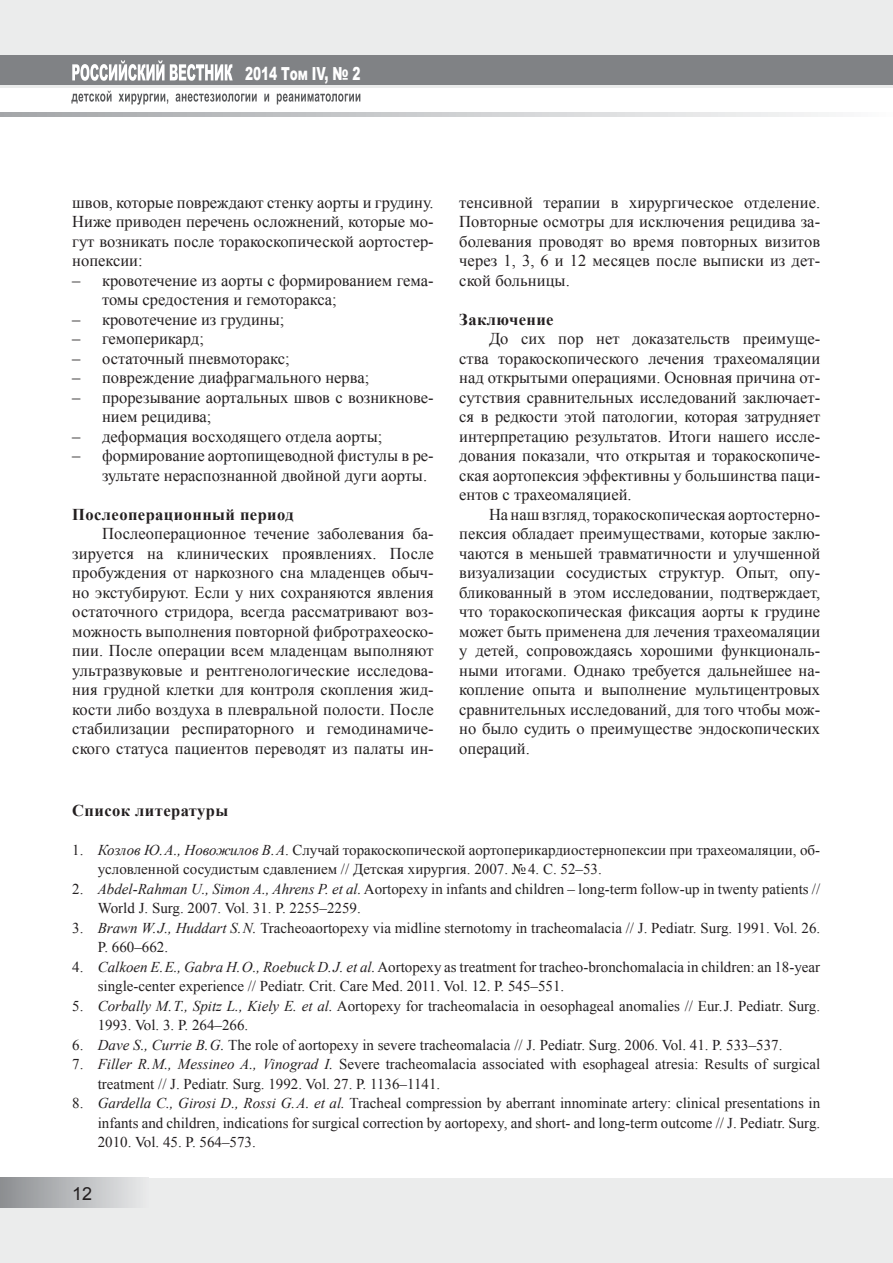
<style>
.page{position:relative;width:893px;height:1263px;background:#fff}
.page>*{position:absolute;margin:0;border:0;box-sizing:border-box;transform-origin:0 0}
.t1{font:900 18px "Arial";letter-spacing:-.005em;color:#fff;scale:.67 1}
.t2{font:18px "Arial";color:#231f20}
.t3{font:16.5px/19.5px "Times New Roman";color:#231f20;text-align:justify}
.t4{font:700 16.5px "Times New Roman";letter-spacing:.025em;color:#231f20}
.t5{font:15px/19.5px "Times New Roman";color:#231f20}
.s1{font-style:italic}
</style>
<div class="page">
<div style="left:0;top:0;width:893px;height:87px;background:#ebecec"></div>
<div style="left:0;top:1178px;width:893px;height:85px;background:#ebecec"></div>
<div style="left:0;top:55px;width:893px;height:30px;background:#808285"></div>
<div style="left:0;top:1178px;width:149px;height:30px;background:linear-gradient(to right,#8b8d90,#e9eaeb)"></div>
<svg style="left:0;top:113px;width:829px;height:4px"></svg>
<svg style="left:71px;top:91px;width:289px;height:14px"></svg>
<svg style="left:72px;top:60px;width:161px;height:21px"></svg>
<p class="t1" style="left:245px;top:60px;width:173px">2014 Том IV, № 2</p>
<p class="t3" style="left:72px;top:193px;width:363px">швов, которые повреждают стенку аорты и грудину.<br>Ниже приводен перечень осложнений, которые мо&shy;гут возникать после торакоскопической аортостер&shy;нопексии:</p>
<p class="t3" style="left:102px;top:271px;width:333px;text-indent:-30px">– кровотечение из аорты с формированием гема&shy;томы средостения и гемоторакса;</p>
<p class="t3" style="left:72px;top:310px;width:214px">– кровотечение из грудины;</p>
<p class="t3" style="left:72px;top:329px;width:133px">– гемоперикард;</p>
<p class="t3" style="left:72px;top:349px;width:219px">– остаточный пневмоторакс;</p>
<p class="t3" style="left:72px;top:368px;width:299px">– повреждение диафрагмального нерва;</p>
<p class="t3" style="left:102px;top:388px;width:333px;text-indent:-30px">– прорезывание аортальных швов с возникнове&shy;нием рецидива;</p>
<p class="t3" style="left:72px;top:427px;width:312px">– деформация восходящего отдела аорты;</p>
<p class="t3" style="left:102px;top:446px;width:333px;text-indent:-30px">– формирование аортопищеводной фистулы в ре&shy;зультате нераспознанной двойной дуги аорты.</p>
<p class="t4" style="left:72px;top:505px;width:223px">Послеоперационный период</p>
<p class="t3" style="left:72px;top:524px;width:363px;text-indent:30px">Послеоперационное течение заболевания ба&shy;зируется на клинических проявлениях. После пробуждения от наркозного сна младенцев обыч&shy;но экстубируют. Если у них сохраняются явления остаточного стридора, всегда рассматривают воз&shy;можность выполнения повторной фибротрахеоско&shy;пии. После операции всем младенцам выполняют ультразвуковые и рентгенологические исследова&shy;ния грудной клетки для контроля скопления жид&shy;кости либо воздуха в плевральной полости. После стабилизации респираторного и гемодинамиче&shy;ского статуса пациентов переводят из палаты ин-</p>
<p class="t3" style="left:459px;top:193px;width:362px">тенсивной терапии в хирургическое отделение.<br>Повторные осмотры для исключения рецидива за&shy;болевания проводят во время повторных визитов через 1, 3, 6 и 12 месяцев после выписки из дет&shy;ской больницы.</p>
<p class="t4" style="left:459px;top:310px;width:96px">Заключение</p>
<p class="t3" style="left:459px;top:329px;width:362px;text-indent:30px">До сих пор нет доказательств преимуще&shy;ства торакоскопического лечения трахеомаляции над открытыми операциями. Основная причина от&shy;сутствия сравнительных исследований заключает&shy;ся в редкости этой патологии, которая затрудняет интерпретацию результатов. Итоги нашего иссле&shy;дования показали, что открытая и торакоскопиче&shy;ская аортопексия эффективны у большинства паци&shy;ентов с трахеомаляцией.</p>
<p class="t3" style="left:459px;top:505px;width:362px;text-indent:30px">На нашвзгляд, торакоскопическая аортостерно&shy;пексия обладает преимуществами, которые заклю&shy;чаются в меньшей травматичности и улучшенной визуализации сосудистых структур. Опыт, опу&shy;бликованный в этом исследовании, подтверждает, что торакоскопическая фиксация аорты к грудине может быть применена для лечения трахеомаляции у детей, сопровождаясь хорошими функциональ&shy;ными итогами. Однако требуется дальнейшее на&shy;копление опыта и выполнение мультицентровых сравнительных исследований, для того чтобы мож&shy;но было судить о преимуществе эндоскопических операций.</p>
<p class="t4" style="left:72px;top:801px;width:158px">Список литературы</p>
<p class="t5" style="left:98px;top:840px;width:724px;text-indent:-26px">1. <span class="s1">Козлов Ю. А., Новожилов В. А</span>. Случай торакоскопической аортоперикардиостернопексии при трахеомаляции, об&shy;условленной сосудистым сдавлением // Детская хирургия. 2007. № 4. С. 52–53.</p>
<p class="t5" style="left:98px;top:879px;width:724px;text-indent:-26px">2. <span class="s1">Abdel-Rahman U., Simon A., Ahrens P. et al.</span> Aortopexy in infants and children – long-term follow-up in twenty patients //<br>World J. Surg. 2007. Vol. 31. P. 2255–2259.</p>
<p class="t5" style="left:98px;top:918px;width:724px;text-indent:-26px">3. <span class="s1">Brawn W.J., Huddart S.N.</span> Tracheoaortopexy via midline sternotomy in tracheomalacia // J. Pediatr. Surg. 1991. Vol. 26.<br>P. 660–662.</p>
<p class="t5" style="left:98px;top:957px;width:724px;text-indent:-26px">4. <span class="s1">Calkoen E.E., Gabra H.O., Roebuck D.J. et al.</span> Aortopexy as treatment for tracheo-bronchomalacia in children: an 18-year single-center experience // Pediatr. Crit. Care Med. 2011. Vol. 12. Р. 545–551.</p>
<p class="t5" style="left:98px;top:996px;width:724px;text-indent:-26px">5. <span class="s1">Corbally M.T., Spitz L., Kiely E. et al.</span> Aortopexy for tracheomalacia in oesophageal anomalies // Eur.J. Pediatr. Surg.<br>1993. Vol. 3. Р. 264–266.</p>
<p class="t5" style="left:72px;top:1035px;width:712px">6. <span class="s1">Dave S., Currie B.G.</span> The role of aortopexy in severe tracheomalacia // J. Pediatr. Surg. 2006. Vol. 41. Р. 533–537.</p>
<p class="t5" style="left:98px;top:1054px;width:724px;text-indent:-26px">7. <span class="s1">Filler R.M., Messineo A., Vinograd I.</span> Severe tracheomalacia associated with esophageal atresia: Results of surgical treatment // J. Pediatr. Surg. 1992. Vol. 27. Р. 1136–1141.</p>
<p class="t5" style="left:98px;top:1093px;width:724px;text-align:justify;text-indent:-26px">8. <span class="s1">Gardella C., Girosi D., Rossi G.A. et al.</span> Tracheal compression by aberrant innominate artery: clinical presentations in infants and children, indications for surgical correction by aortopexy, and short- and long-term outcome // J. Pediatr. Surg.<br>2010. Vol. 45. Р. 564–573.</p>
<p class="t2" style="left:72px;top:1183px;width:22px">12</p>
</div>
